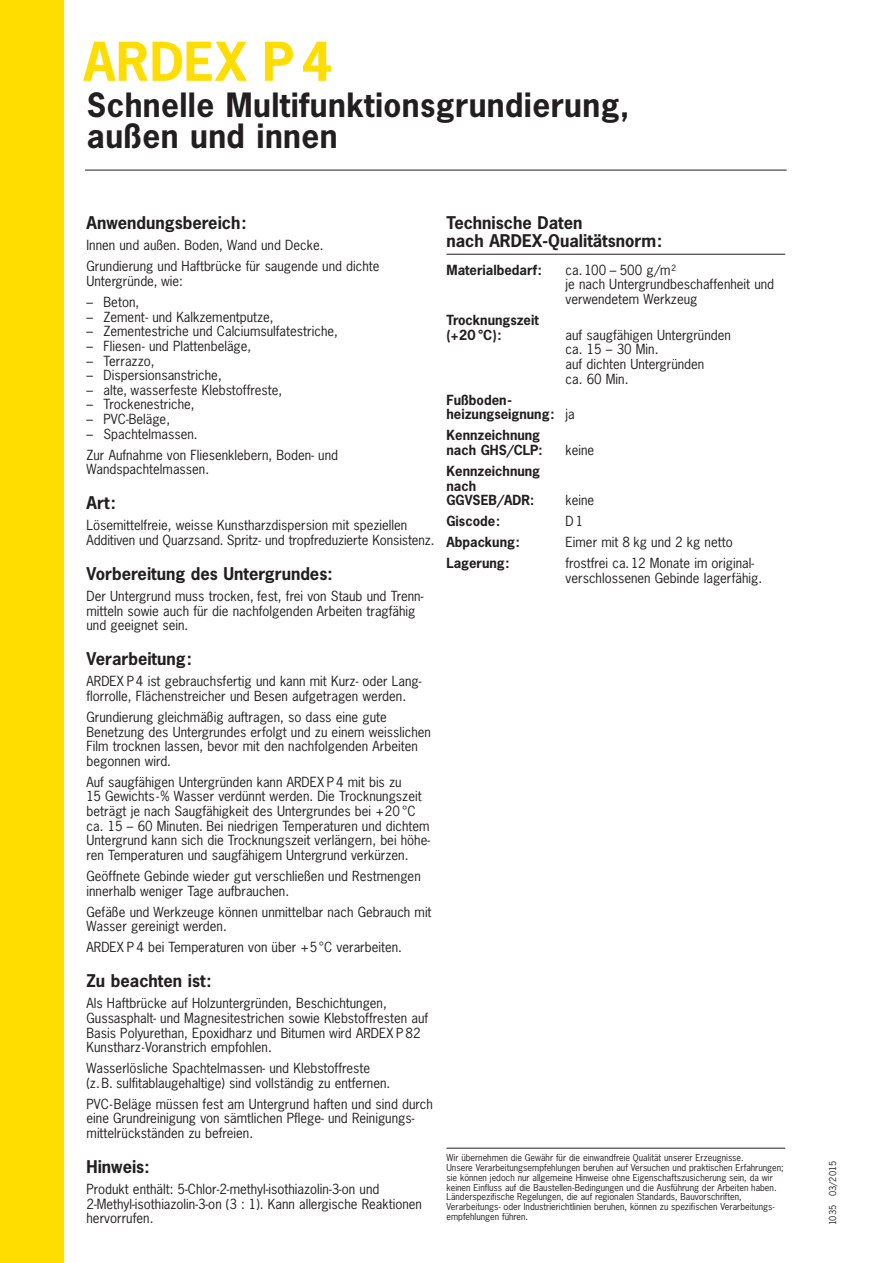
<style>
.page{position:relative;width:893px;height:1263px;background:#fff}
.page>*{position:absolute;margin:0;border:0;box-sizing:border-box;transform-origin:0 0}
.t1{font:700 50.25px "News Gothic";letter-spacing:.01em;color:#ffdd01}
.t2{font:700 31.5px/31.5px "News Gothic";letter-spacing:.01em;color:#231f20}
.t3{font:700 16.5px/18px "News Gothic";color:#231f20}
.t4{font:13.2px/14.7px "News Gothic";color:#231f20}
.t5{font:700 13.2px/14.7px "News Gothic";color:#231f20}
.t6{font:9px/9.8px "News Gothic";color:#231f20}
.s1{font-weight:400}
</style>
<div class="page">
<div style="left:0;top:0;width:64px;height:1263px;background:#ffdd01"></div>
<hr style="left:446px;top:254px;width:339px;height:1px;background:#231f20">
<hr style="left:85px;top:170px;width:702px;height:1px;background:#231f20">
<hr style="left:446px;top:1148px;width:339px;height:1px;background:#231f20">
<h1 class="t1" style="left:84px;top:34px;width:251px">ARDEX P4</h1>
<h2 class="t2" style="left:87px;top:90px;width:544px">Schnelle Multifunktionsgrundierung, außen und innen</h2>
<p class="t3" style="left:87px;top:215px;width:162px">Anwendungsbereich:</p>
<p class="t4" style="left:87px;top:235px;width:294px;line-height:21px">Innen und außen. Boden, Wand und Decke.<br>Grundierung und Haftbrücke für saugende und dichte</p>
<p class="t4" style="left:87px;top:274px;width:98px">Untergründe, wie:</p>
<p class="t4" style="left:87px;top:295px;width:54px">– Beton,</p>
<p class="t4" style="left:87px;top:310px;width:189px">– Zement- und Kalkzementputze,</p>
<p class="t4" style="left:87px;top:324px;width:253px">– Zementestriche und Calciumsulfatestriche,</p>
<p class="t4" style="left:87px;top:339px;width:166px">– Fliesen- und Plattenbeläge,</p>
<p class="t4" style="left:87px;top:354px;width:70px">– Terrazzo,</p>
<p class="t4" style="left:87px;top:368px;width:137px">– Dispersionsanstriche,</p>
<p class="t4" style="left:87px;top:383px;width:197px">– alte, wasserfeste Klebstoffreste,</p>
<p class="t4" style="left:87px;top:398px;width:110px">– Trockenestriche,</p>
<p class="t4" style="left:87px;top:412px;width:85px">– PVC-Beläge,</p>
<p class="t4" style="left:87px;top:424px;width:253px;line-height:21px">– Spachtelmassen.<br>Zur Aufnahme von Fliesenklebern, Boden- und</p>
<p class="t4" style="left:87px;top:462px;width:124px">Wandspachtelmassen.</p>
<p class="t3" style="left:87px;top:495px;width:31px">Art:</p>
<p class="t4" style="left:87px;top:518px;width:350px">Lösemittelfreie, weisse Kunstharzdispersion mit speziellen<br>Additiven und Quarzsand. Spritz- und tropfreduzierte Konsistenz.</p>
<p class="t3" style="left:87px;top:565px;width:247px">Vorbereitung des Untergrundes:</p>
<p class="t4" style="left:87px;top:589px;width:338px">Der Untergrund muss trocken, fest, frei von Staub und Trenn&shy;mitteln sowie auch für die nachfolgenden Arbeiten tragfähig und geeignet sein.</p>
<p class="t3" style="left:87px;top:651px;width:107px">Verarbeitung:</p>
<p class="t4" style="left:87px;top:674px;width:336px">ARDEX P4 ist gebrauchsfertig und kann mit Kurz- oder Lang&shy;florrolle, Flächenstreicher und Besen aufgetragen werden.</p>
<p class="t4" style="left:87px;top:710px;width:346px">Grundierung gleichmäßig auftragen, so dass eine gute Benetzung des Untergrundes erfolgt und zu einem weisslichen Film trocknen lassen, bevor mit den nachfolgenden Arbeiten begonnen wird.</p>
<p class="t4" style="left:87px;top:775px;width:345px">Auf saugfähigen Untergründen kann ARDEX P4 mit bis zu<br>15 Gewichts-% Wasser verdünnt werden. Die Trocknungszeit beträgt je nach Saugfähigkeit des Untergrundes bei +20 °C ca. 15 – 60 Minuten. Bei niedrigen Temperaturen und dichtem Untergrund kann sich die Trocknungszeit verlängern, bei höhe&shy;ren Temperaturen und saugfähigem Untergrund verkürzen.</p>
<p class="t4" style="left:87px;top:869px;width:336px">Geöffnete Gebinde wieder gut verschließen und Restmengen innerhalb weniger Tage aufbrauchen.</p>
<p class="t4" style="left:87px;top:905px;width:347px">Gefäße und Werkzeuge können unmittelbar nach Gebrauch mit<br>Wasser gereinigt werden.</p>
<p class="t4" style="left:87px;top:940px;width:317px">ARDEX P 4 bei Temperaturen von über +5°C verarbeiten.</p>
<p class="t3" style="left:87px;top:972px;width:127px">Zu beachten ist:</p>
<p class="t4" style="left:87px;top:996px;width:343px">Als Haftbrücke auf Holzuntergründen, Beschichtungen, Gussasphalt- und Magnesitestrichen sowie Klebstoffresten auf Basis Polyurethan, Epoxidharz und Bitumen wird ARDEX P82<br>Kunstharz-Voranstrich empfohlen.</p>
<p class="t4" style="left:87px;top:1061px;width:305px">Wasserlösliche Spachtelmassen- und Klebstoffreste (z.B. sulfitablaugehaltige) sind vollständig zu entfernen.</p>
<p class="t4" style="left:87px;top:1097px;width:348px">PVC-Beläge müssen fest am Untergrund haften und sind durch eine Grundreinigung von sämtlichen Pflege- und Reinigungs&shy;mittelrückständen zu befreien.</p>
<p class="t3" style="left:87px;top:1158px;width:64px">Hinweis:</p>
<p class="t4" style="left:87px;top:1182px;width:337px">Produkt enthält: 5-Chlor-2-methyl-isothiazolin-3-on und<br>2-Methyl-isothiazolin-3-on (3 : 1). Kann allergische Reaktionen hervorrufen.</p>
<p class="t3" style="left:446px;top:215px;width:217px">Technische Daten<br>nach ARDEX-Qualitätsnorm:</p>
<p class="t5" style="left:446px;top:263px;width:97px">Materialbedarf:</p>
<p class="t4" style="left:566px;top:263px;width:210px">ca.100 – 500 g/m²<br>je nach Untergrundbeschaffenheit und verwendetem Werkzeug</p>
<p class="t5" style="left:446px;top:313px;width:94px">Trocknungszeit (+20 °C):</p>
<p class="t4" style="left:566px;top:328px;width:167px">auf saugfähigen Untergründen ca. 15 – 30 Min.<br>auf dichten Untergründen<br>ca. 60 Min.</p>
<p class="t5" style="left:446px;top:393px;width:130px">Fußboden&shy;heizungseignung: <span class="s1">ja</span></p>
<p class="t5" style="left:446px;top:428px;width:98px">Kennzeichnung nach GHS/CLP:</p>
<p class="t4" style="left:566px;top:443px;width:30px">keine</p>
<p class="t5" style="left:446px;top:464px;width:95px">Kennzeichnung nach<br>GGVSEB/ADR:</p>
<p class="t4" style="left:566px;top:493px;width:30px">keine</p>
<p class="t5" style="left:446px;top:514px;width:55px">Giscode:</p>
<p class="t4" style="left:566px;top:514px;width:19px">D1</p>
<p class="t5" style="left:446px;top:535px;width:75px">Abpackung:</p>
<p class="t4" style="left:566px;top:535px;width:169px">Eimer mit 8 kg und 2 kg netto</p>
<p class="t5" style="left:446px;top:556px;width:65px">Lagerung:</p>
<p class="t4" style="left:566px;top:556px;width:198px">frostfrei ca.12 Monate im original&shy;verschlossenen Gebinde lagerfähig.</p>
<p class="t6" style="left:446px;top:1153px;width:339px">Wir übernehmen die Gewähr für die einwandfreie Qualität unserer Erzeugnisse.<br>Unsere Verarbeitungsempfehlungen beruhen auf Versuchen und praktischen Erfahrungen; sie können jedoch nur allgemeine Hinweise ohne Eigenschaftszusicherung sein, da wir keinen Einfluss auf die Baustellen-Bedingungen und die Ausführung der Arbeiten haben.<br>Länderspezifische Regelungen, die auf regionalen Standards, Bauvorschriften, Verarbeitungs- oder Industrierichtlinien beruhen, können zu spezifischen Verarbeitungs&shy;empfehlungen führen.</p>
<p class="t6" style="left:828px;top:1225px;width:65px;rotate:-90deg">1035 03/2015</p>
</div>
